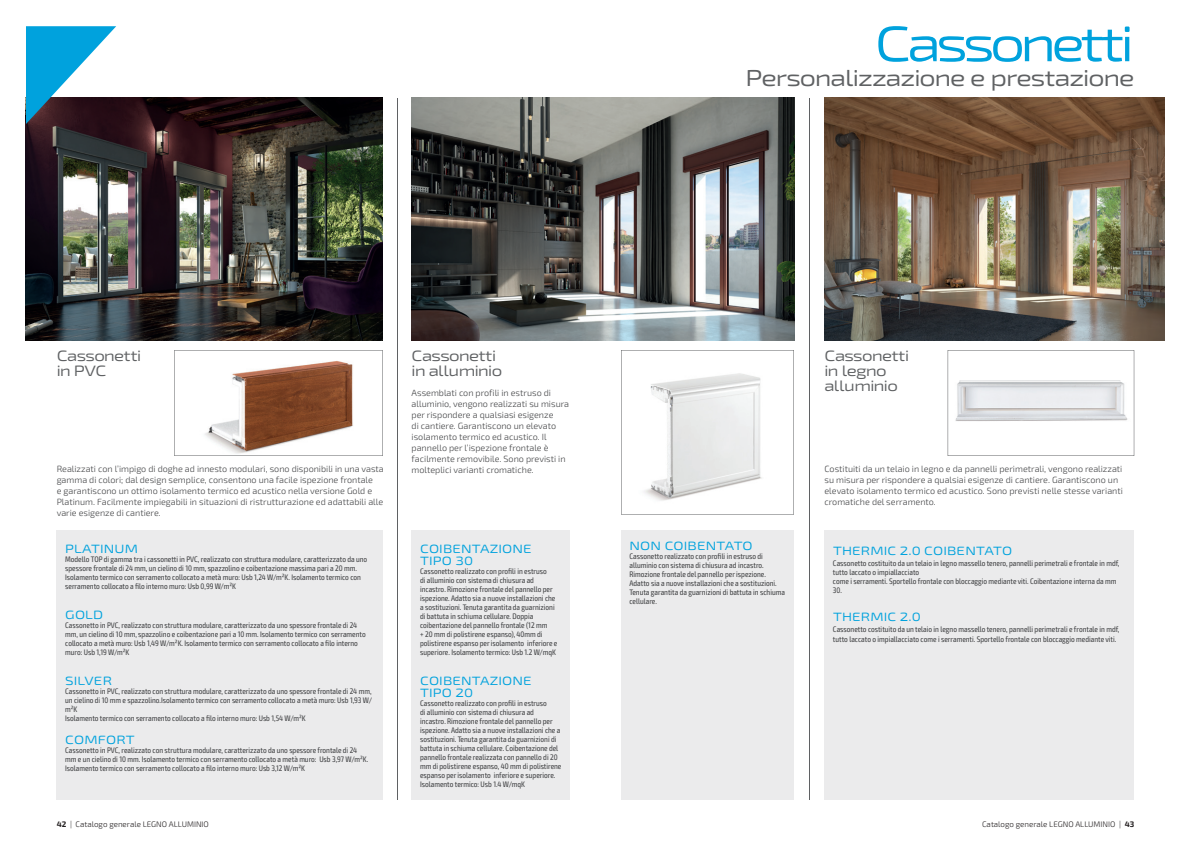
<style>
.page{position:relative;width:1191px;height:842px;background:#fff}
.page>*{position:absolute;margin:0;border:0;box-sizing:border-box;transform-origin:0 0}
.t1{font:expanded 50px "Exo 2";letter-spacing:-.09em;color:#00a2dd}
.t2{font:expanded 23px "Exo 2";letter-spacing:-.04em;color:#5f6163}
.t3{font:expanded 15px/15px "Exo 2";letter-spacing:-.04em;color:#5f6163}
.t4{font:expanded 12px/12px "Exo 2";letter-spacing:.01em;color:#00a2dd}
.t5{font:300 9px/11px "Exo 2";color:#424345}
.t6{font:condensed 8px/9px "Exo 2";color:#424345}
.t7{font:300 8px "Exo 2";color:#231f20}
.s1{font-weight:700}
</style>
<div class="page">
<img style="left:26px;top:98px;width:357px;height:242px">
<img style="left:824px;top:98px;width:340px;height:242px">
<img style="left:411px;top:98px;width:383px;height:242px">
<svg style="left:26px;top:26px;width:90px;height:98px"></svg>
<svg style="left:947px;top:350px;width:187px;height:106px"></svg>
<svg style="left:621px;top:350px;width:173px;height:164px"></svg>
<svg style="left:174px;top:350px;width:209px;height:106px"></svg>
<hr style="left:397px;top:98px;width:1px;height:701px;background:#5f6163">
<hr style="left:809px;top:98px;width:1px;height:701px;background:#5f6163">
<div style="left:57px;top:530px;width:326px;height:269px;background:#ebebec"></div>
<div style="left:411px;top:530px;width:159px;height:269px;background:#ebebec"></div>
<div style="left:621px;top:530px;width:173px;height:269px;background:#ebebec"></div>
<div style="left:824px;top:530px;width:310px;height:269px;background:#ebebec"></div>
<h1 class="t1" style="left:874px;top:14px;width:261px">Cassonetti</h1>
<h2 class="t2" style="left:745px;top:64px;width:390px">Personalizzazione e prestazione</h2>
<h3 class="t3" style="left:57px;top:348px;width:86px">Cassonetti in PVC</h3>
<p class="t5" style="left:57px;top:464px;width:329px">Realizzati con l’impigo di doghe ad innesto modulari, sono disponibili in una vasta gamma di colori; dal design semplice, consentono una facile ispezione frontale<br>e garantiscono un ottimo isolamento termico ed acustico nella versione Gold e Platinum. Facilmente impiegabili in situazioni di ristrutturazione ed adattabili alle varie esigenze di cantiere.</p>
<h3 class="t4" style="left:65px;top:543px;width:74px">PLATINUM</h3>
<p class="t6" style="left:65px;top:554px;width:303px">Modello TOP di gamma tra i cassonetti in PVC, realizzato con struttura modulare, caratterizzato da uno spessore frontale di 24 mm, un cielino di 10 mm, spazzolino e coibentazione massima pari a 20 mm.<br>Isolamento termico con serramento collocato a metà muro: Usb 1,24 W/m²K. Isolamento termico con serramento collocato a filo interno muro: Usb 0,99 W/m²K</p>
<h3 class="t4" style="left:65px;top:609px;width:39px">GOLD</h3>
<p class="t6" style="left:65px;top:621px;width:302px">Cassonetto in PVC, realizzato con struttura modulare, caratterizzato da uno spessore frontale di 24 mm, un cielino di 10 mm, spazzolino e coibentazione pari a 10 mm. Isolamento termico con serramento collocato a metà muro: Usb 1,49 W/m²K. Isolamento termico con serramento collocato a filo interno muro: Usb 1,19 W/m²K</p>
<h3 class="t4" style="left:65px;top:675px;width:48px">SILVER</h3>
<p class="t6" style="left:65px;top:687px;width:308px">Cassonetto in PVC, realizzato con struttura modulare, caratterizzato da uno spessore frontale di 24 mm, un cielino di 10 mm e spazzolino.Isolamento termico con serramento collocato a metà muro: Usb 1,93 W/ m²K<br>Isolamento termico con serramento collocato a filo interno muro: Usb 1,54 W/m²K</p>
<h3 class="t4" style="left:65px;top:734px;width:71px">COMFORT</h3>
<p class="t6" style="left:65px;top:746px;width:305px">Cassonetto in PVC, realizzato con struttura modulare, caratterizzato da uno spessore frontale di 24 mm e un cielino di 10 mm. Isolamento termico con serramento collocato a metà muro: Usb 3,97 W/m²K.<br>Isolamento termico con serramento collocato a filo interno muro: Usb 3,12 W/m²K</p>
<h3 class="t3" style="left:411px;top:348px;width:92px">Cassonetti in alluminio</h3>
<h3 class="t3" style="left:824px;top:348px;width:86px">Cassonetti in legno</h3>
<p class="t5" style="left:411px;top:387px;width:141px">Assemblati con profili in estruso di</p>
<h3 class="t3" style="left:824px;top:378px;width:75px">alluminio</h3>
<p class="t5" style="left:411px;top:398px;width:159px">alluminio, vengono realizzati su misura per rispondere a qualsiasi esigenze<br>di cantiere. Garantiscono un elevato isolamento termico ed acustico. Il pannello per l’ispezione frontale è facilmente removibile. Sono previsti in molteplici varianti cromatiche.</p>
<h3 class="t4" style="left:420px;top:543px;width:113px">COIBENTAZIONE<br>TIPO 30</h3>
<p class="t6" style="left:420px;top:566px;width:139px">Cassonetto realizzato con profili in estruso<br>di alluminio con sistema di chiusura ad incastro. Rimozione frontale del pannello per ispezione. Adatto sia a nuove installazioni che a sostituzioni. Tenuta garantita da guarnizioni di battuta in schiuma cellulare. Doppia coibentazione del pannello frontale (12 mm<br>+ 20 mm di polistirene espanso), 40mm di polistirene espanso per isolamento inferiore e superiore. Isolamento termico: Usb 1.2 W/mqK</p>
<h3 class="t4" style="left:420px;top:675px;width:113px">COIBENTAZIONE<br>TIPO 20</h3>
<p class="t6" style="left:420px;top:699px;width:143px">Cassonetto realizzato con profili in estruso<br>di alluminio con sistema di chiusura ad incastro. Rimozione frontale del pannello per ispezione. Adatto sia a nuove installazioni che a sostituzioni. Tenuta garantita da guarnizioni di battuta in schiuma cellulare. Coibentazione del pannello frontale realizzata con pannello di 20 mm di polistirene espanso, 40 mm di polistirene espanso per isolamento inferiore e superiore.<br>Isolamento termico: Usb 1.4 W/mqK</p>
<h3 class="t4" style="left:629px;top:540px;width:125px">NON COIBENTATO</h3>
<p class="t6" style="left:629px;top:552px;width:157px">Cassonetto realizzato con profili in estruso di alluminio con sistema di chiusura ad incastro.<br>Rimozione frontale del pannello per ispezione.<br>Adatto sia a nuove installazioni che a sostituzioni.<br>Tenuta garantita da guarnizioni di battuta in schiuma cellulare.</p>
<p class="t5" style="left:824px;top:464px;width:300px">Costituiti da un telaio in legno e da pannelli perimetrali, vengono realizzati su misura per rispondere a qualsiai esigenze di cantiere. Garantiscono un elevato isolamento termico ed acustico. Sono previsti nelle stesse varianti cromatiche del serramento.</p>
<h3 class="t4" style="left:833px;top:545px;width:181px">THERMIC 2.0 COIBENTATO</h3>
<p class="t6" style="left:833px;top:558px;width:288px">Cassonetto costituito da un telaio in legno massello tenero, pannelli perimetrali e frontale in mdf, tutto laccato o impiallacciato<br>come i serramenti. Sportello frontale con bloccaggio mediante viti. Coibentazione interna da mm 30.</p>
<h3 class="t4" style="left:833px;top:611px;width:89px">THERMIC 2.0</h3>
<p class="t6" style="left:833px;top:624px;width:288px;line-height:10px">Cassonetto costituito da un telaio in legno massello tenero, pannelli perimetrali e frontale in mdf, tutto laccato o impiallacciato come i serramenti. Sportello frontale con bloccaggio mediante viti.</p>
<p class="t7" style="left:57px;top:820px;width:154px"><span class="s1">42</span> | Catalogo generale LEGNO ALLUMINIO</p>
<p class="t7" style="left:982px;top:820px;width:154px">Catalogo generale LEGNO ALLUMINIO | <span class="s1">43</span></p>
</div>
